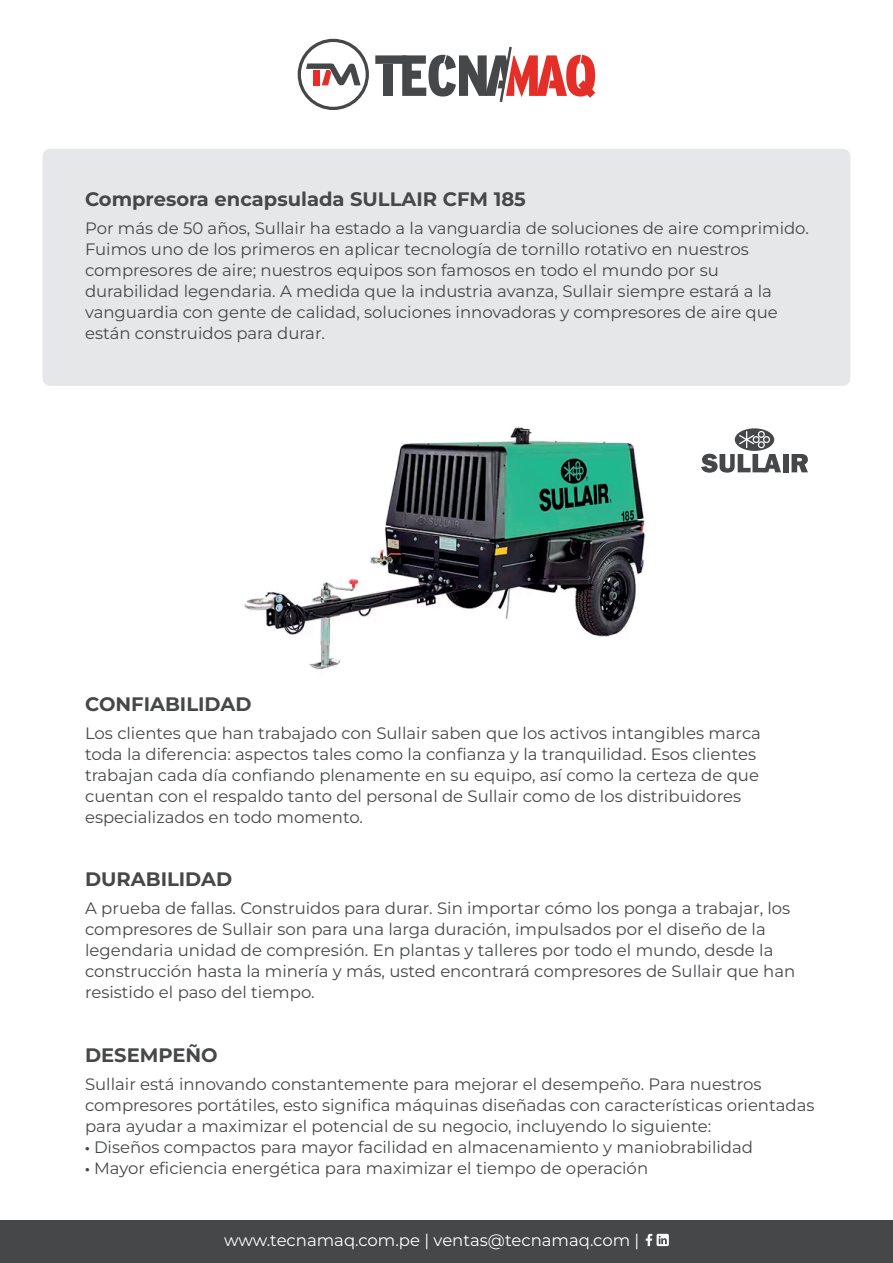
<style>
.page{position:relative;width:893px;height:1263px;background:#fff}
.page>*{position:absolute;margin:0;border:0;box-sizing:border-box;transform-origin:0 0}
.t1{font:700 19.5px "Montserrat";color:#454749}
.t2{font:16.5px/21px "Montserrat";color:#454749}
.t3{font:16.5px "Montserrat";color:#fff}
.s1{font-family:"Myriad Pro"}
</style>
<div class="page">
<img style="left:243px;top:426px;width:403px;height:243px">
<svg style="left:298px;top:39px;width:71px;height:71px"></svg>
<svg style="left:375px;top:47px;width:220px;height:55px"></svg>
<div style="left:43px;top:149px;width:807px;height:237px;background:#e6e7e8;border-radius:8px"></div>
<div style="left:0;top:1220px;width:893px;height:43px;background:#454749"></div>
<svg style="left:646px;top:1234px;width:23px;height:12px"></svg>
<svg style="left:701px;top:428px;width:80px;height:45px"></svg>
<div style="left:783px;top:454px;width:5px;height:18px;background:#454749"></div>
<svg style="left:792px;top:454px;width:16px;height:18px"></svg>
<p class="t1" style="left:85px;top:187px;width:442px">Compresora encapsulada SULLAIR CFM 185</p>
<p class="t2" style="left:85px;top:217px;width:725px">Por más de 50 años, Sullair ha estado a la vanguardia de soluciones de aire comprimido.<br>Fuimos uno de los primeros en aplicar tecnología de tornillo rotativo en nuestros compresores de aire; nuestros equipos son famosos en todo el mundo por su durabilidad legendaria. A medida que la industria avanza, Sullair siempre estará a la vanguardia con gente de calidad, soluciones innovadoras y compresores de aire que están construidos para durar.</p>
<p class="t1" style="left:85px;top:691px;width:168px">CONFIABILIDAD</p>
<p class="t2" style="left:85px;top:722px;width:677px">Los clientes que han trabajado con Sullair saben que los activos intangibles marca toda la diferencia: aspectos tales como la confianza y la tranquilidad. Esos clientes trabajan cada día confiando plenamente en su equipo, así como la certeza de que cuentan con el respaldo tanto del personal de Sullair como de los distribuidores especializados en todo momento.</p>
<p class="t1" style="left:85px;top:866px;width:149px">DURABILIDAD</p>
<p class="t2" style="left:85px;top:897px;width:712px">A prueba de fallas. Construidos para durar. Sin importar cómo los ponga a trabajar, los compresores de Sullair son para una larga duración, impulsados por el diseño de la legendaria unidad de compresión. En plantas y talleres por todo el mundo, desde la construcción hasta la minería y más, usted encontrará compresores de Sullair que han resistido el paso del tiempo.</p>
<p class="t1" style="left:85px;top:1042px;width:134px">DESEMPEÑO</p>
<p class="t2" style="left:85px;top:1073px;width:731px">Sullair está innovando constantemente para mejorar el desempeño. Para nuestros compresores portátiles, esto significa máquinas diseñadas con características orientadas para ayudar a maximizar el potencial de su negocio, incluyendo lo siguiente:</p>
<p class="t2" style="left:85px;top:1136px;width:669px"><span class="s1">•</span> Diseños compactos para mayor facilidad en almacenamiento y maniobrabilidad</p>
<p class="t2" style="left:85px;top:1157px;width:565px"><span class="s1">•</span> Mayor eficiencia energética para maximizar el tiempo de operación</p>
<p class="t3" style="left:224px;top:1229px;width:417px">www.tecnamaq.com.pe | ventas@tecnamaq.com |</p>
</div>
